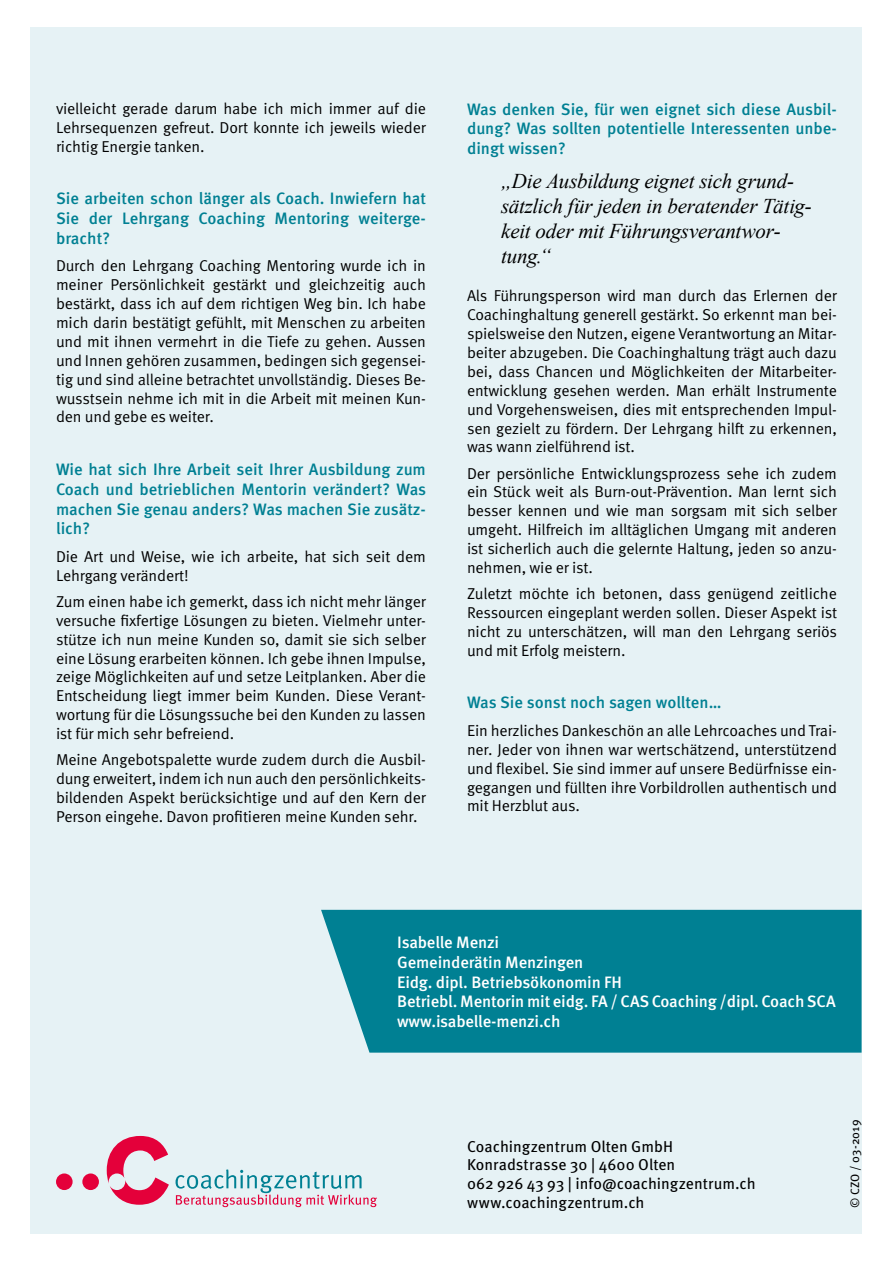
<style>
.page{position:relative;width:893px;height:1263px;background:#fff}
.page>*{position:absolute;margin:0;border:0;box-sizing:border-box;transform-origin:0 0}
.t1{font:italic 21px/25.2px "Times New Roman";letter-spacing:-.01em;color:#000}
.t2{font:500 16.5px/19.8px "Meta OT";color:#008093;text-align:justify}
.t3{font:500 16.5px/19.8px "Meta OT";letter-spacing:-.01em;color:#fff}
.t4{font:15.75px/18.9px "Meta OT Norm";letter-spacing:-.01em;color:#000;text-align:justify}
.t5{font:15.75px/18.9px "Meta OT";color:#000}
.t6{font:12px "Meta OT";letter-spacing:.005em;color:#000}
</style>
<div class="page">
<div style="left:31px;top:28px;width:831px;height:1206px;background:#e6f2f5"></div>
<div style="left:56px;top:1173px;width:17px;height:17px;background:#e4003a;border-radius:50%"></div>
<div style="left:82px;top:1173px;width:17px;height:17px;background:#e4003a;border-radius:50%"></div>
<svg style="left:107px;top:1136px;width:270px;height:72px"></svg>
<div style="left:321px;top:910px;width:541px;height:143px;background:#008093"></div>
<p class="t4" style="left:56px;top:99px;width:371px">vielleicht gerade darum habe ich mich immer auf die Lehrsequenzen gefreut. Dort konnte ich jeweils wieder richtig Energie tanken.</p>
<p class="t2" style="left:56px;top:189px;width:372px">Sie arbeiten schon länger als Coach. Inwiefern hat Sie der Lehrgang Coaching Mentoring weiterge&shy;bracht?</p>
<p class="t4" style="left:56px;top:257px;width:371px">Durch den Lehrgang Coaching Mentoring wurde ich in meiner Persönlichkeit gestärkt und gleichzeitig auch bestärkt, dass ich auf dem richtigen Weg bin. Ich habe mich darin bestätigt gefühlt, mit Menschen zu arbeiten und mit ihnen vermehrt in die Tiefe zu gehen. Aussen und Innen gehören zusammen, bedingen sich gegensei&shy;tig und sind alleine betrachtet unvollständig. Dieses Be&shy;wusstsein nehme ich mit in die Arbeit mit meinen Kun&shy;den und gebe es weiter.</p>
<p class="t2" style="left:56px;top:460px;width:372px">Wie hat sich Ihre Arbeit seit Ihrer Ausbildung zum Coach und betrieblichen Mentorin verändert? Was machen Sie genau anders? Was machen Sie zusätz&shy;lich?</p>
<p class="t4" style="left:56px;top:547px;width:371px">Die Art und Weise, wie ich arbeite, hat sich seit dem<br>Lehrgang verändert!</p>
<p class="t4" style="left:56px;top:592px;width:371px">Zum einen habe ich gemerkt, dass ich nicht mehr länger versuche fixfertige Lösungen zu bieten. Vielmehr unter&shy;stütze ich nun meine Kunden so, damit sie sich selber eine Lösung erarbeiten können. Ich gebe ihnen Impulse, zeige Möglichkeiten auf und setze Leitplanken. Aber die Entscheidung liegt immer beim Kunden. Diese Verant&shy;wortung für die Lösungssuche bei den Kunden zu lassen ist für mich sehr befreiend.</p>
<p class="t4" style="left:56px;top:750px;width:371px">Meine Angebotspalette wurde zudem durch die Ausbil&shy;dung erweitert, indem ich nun auch den persönlichkeits&shy;bildenden Aspekt berücksichtige und auf den Kern der Person eingehe. Davon profitieren meine Kunden sehr.</p>
<p class="t2" style="left:467px;top:99px;width:371px">Was denken Sie, für wen eignet sich diese Ausbil&shy;dung? Was sollten potentielle Interessenten unbe&shy;dingt wissen?</p>
<h1 class="t1" style="left:501px;top:168px;width:312px">„Die Ausbildung eignet sich grund&shy;sätzlich für jeden in beratender Tätig&shy;keit oder mit Führungsverantwor&shy;tung.“</h1>
<p class="t4" style="left:467px;top:286px;width:371px">Als Führungsperson wird man durch das Erlernen der Coachinghaltung generell gestärkt. So erkennt man bei&shy;spielsweise den Nutzen, eigene Verantwortung an Mitar&shy;beiter abzugeben. Die Coachinghaltung trägt auch dazu bei, dass Chancen und Möglichkeiten der Mitarbeiter&shy;entwicklung gesehen werden. Man erhält Instrumente und Vorgehensweisen, dies mit entsprechenden Impul&shy;sen gezielt zu fördern. Der Lehrgang hilft zu erkennen, was wann zielführend ist.</p>
<p class="t4" style="left:467px;top:464px;width:371px">Der persönliche Entwicklungsprozess sehe ich zudem ein Stück weit als Burn-out-Prävention. Man lernt sich besser kennen und wie man sorgsam mit sich selber umgeht. Hilfreich im alltäglichen Umgang mit anderen ist sicherlich auch die gelernte Haltung, jeden so anzu&shy;nehmen, wie er ist.</p>
<p class="t4" style="left:467px;top:584px;width:372px">Zuletzt möchte ich betonen, dass genügend zeitliche Ressourcen eingeplant werden sollen. Dieser Aspekt ist nicht zu unterschätzen, will man den Lehrgang seriös und mit Erfolg meistern.</p>
<p class="t2" style="left:467px;top:693px;width:256px">Was Sie sonst noch sagen wollten…</p>
<p class="t4" style="left:467px;top:721px;width:372px">Ein herzliches Dankeschön an alle Lehrcoaches und Trai&shy;ner. Jeder von ihnen war wertschätzend, unterstützend und flexibel. Sie sind immer auf unsere Bedürfnisse ein&shy;gegangen und füllten ihre Vorbildrollen authentisch und mit Herzblut aus.</p>
<p class="t3" style="left:397px;top:932px;width:440px">Isabelle Menzi<br>Gemeinderätin Menzingen<br>Eidg. dipl. Betriebsökonomin FH<br>Betriebl. Mentorin mit eidg. FA / CAS Coaching /dipl. Coach SCA www.isabelle-menzi.ch</p>
<p class="t5" style="left:467px;top:1137px;width:290px">Coachingzentrum Olten GmbH<br>Konradstrasse 30 | 4600 Olten<br>062 926 43 93 | info@coachingzentrum.ch www.coachingzentrum.ch</p>
<p class="t6" style="left:848px;top:1208px;width:90px;rotate:-90deg">© CZO / 03-2019</p>
</div>
